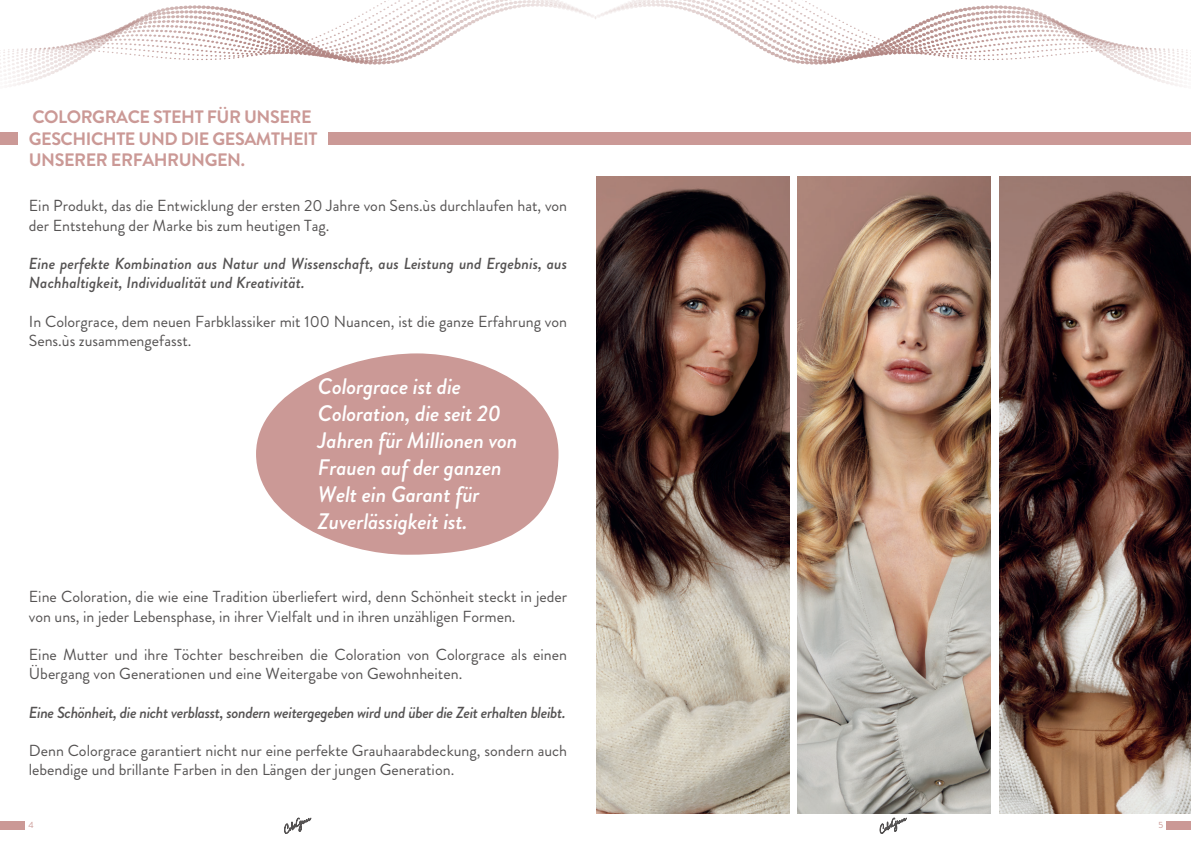
<style>
.page{position:relative;width:1191px;height:842px;background:#fff}
.page>*{position:absolute;margin:0;border:0;box-sizing:border-box;transform-origin:0 0}
.t1{font:italic 500 22.4px/26.9px "Brandon Grotesque";letter-spacing:-.01em;color:#fff}
.t2{font:700 18px/21.6px "Brandon Grotesque";letter-spacing:-.025em;color:#cb9996}
.t3{font:16px/19.2px "Brandon Grotesque";color:#555353}
.t4{font:italic 500 16px/19.2px "Brandon Grotesque";color:#555353}
.t5{font:italic 500 16px "Brandon Grotesque";letter-spacing:-.025em;color:#555353}
.t6{font:9px "Brandon Grotesque";color:#cb9996}
</style>
<div class="page">
<div style="left:1166px;top:821px;width:25px;height:9px;background:#cb9996"></div>
<svg style="left:880px;top:818px;width:26px;height:15px"></svg>
<div style="left:0;top:821px;width:25px;height:9px;background:#cb9996"></div>
<svg style="left:0;top:0;width:570px;height:62px"></svg>
<svg style="left:284px;top:818px;width:27px;height:15px"></svg>
<div style="left:329px;top:132px;width:862px;height:13px;background:#cb9996"></div>
<div style="left:0;top:132px;width:18px;height:13px;background:#cb9996"></div>
<svg style="left:256px;top:353px;width:302px;height:202px;fill:#cb9996"></svg>
<img style="left:999px;top:177px;width:192px;height:636px">
<img style="left:797px;top:177px;width:193px;height:636px">
<img style="left:597px;top:177px;width:192px;height:636px">
<svg style="left:620px;top:0;width:571px;height:62px"></svg>
<p class="t2" style="left:29px;top:106px;width:290px">COLORGRACE STEHT FÜR UNSERE<br>GESCHICHTE UND DIE GESAMTHEIT<br>UNSERER ERFAHRUNGEN.</p>
<p class="t3" style="left:29px;top:197px;width:540px">Ein Produkt, das die Entwicklung der ersten 20 Jahre von Sens.ùs durchlaufen hat, von der Entstehung der Marke bis zum heutigen Tag.</p>
<p class="t4" style="left:29px;top:254px;width:540px">Eine perfekte Kombination aus Natur und Wissenschaft, aus Leistung und Ergebnis, aus<br>Nachhaltigkeit, Individualität und Kreativität.</p>
<p class="t3" style="left:29px;top:312px;width:540px">In Colorgrace, dem neuen Farbklassiker mit 100 Nuancen, ist die ganze Erfahrung von<br>Sens.ùs zusammengefasst.</p>
<h1 class="t1" style="left:318px;top:374px;width:201px">Colorgrace ist die<br>Coloration, die seit 20<br>Jahren für Millionen von<br>Frauen auf der ganzen<br>Welt ein Garant für<br>Zuverlässigkeit ist.</h1>
<p class="t3" style="left:29px;top:587px;width:540px">Eine Coloration, die wie eine Tradition überliefert wird, denn Schönheit steckt in jeder von uns, in jeder Lebensphase, in ihrer Vielfalt und in ihren unzähligen Formen.</p>
<p class="t3" style="left:29px;top:645px;width:540px">Eine Mutter und ihre Töchter beschreiben die Coloration von Colorgrace als einen<br>Übergang von Generationen und eine Weitergabe von Gewohnheiten.</p>
<p class="t5" style="left:29px;top:701px;width:538px">Eine Schönheit, die nicht verblasst, sondern weitergegeben wird und über die Zeit erhalten bleibt.</p>
<p class="t3" style="left:29px;top:741px;width:540px">Denn Colorgrace garantiert nicht nur eine perfekte Grauhaarabdeckung, sondern auch lebendige und brillante Farben in den Längen der jungen Generation.</p>
<p class="t6" style="left:28px;top:818px;width:7px">4</p>
<p class="t6" style="left:1158px;top:818px;width:6px">5</p>
</div>
